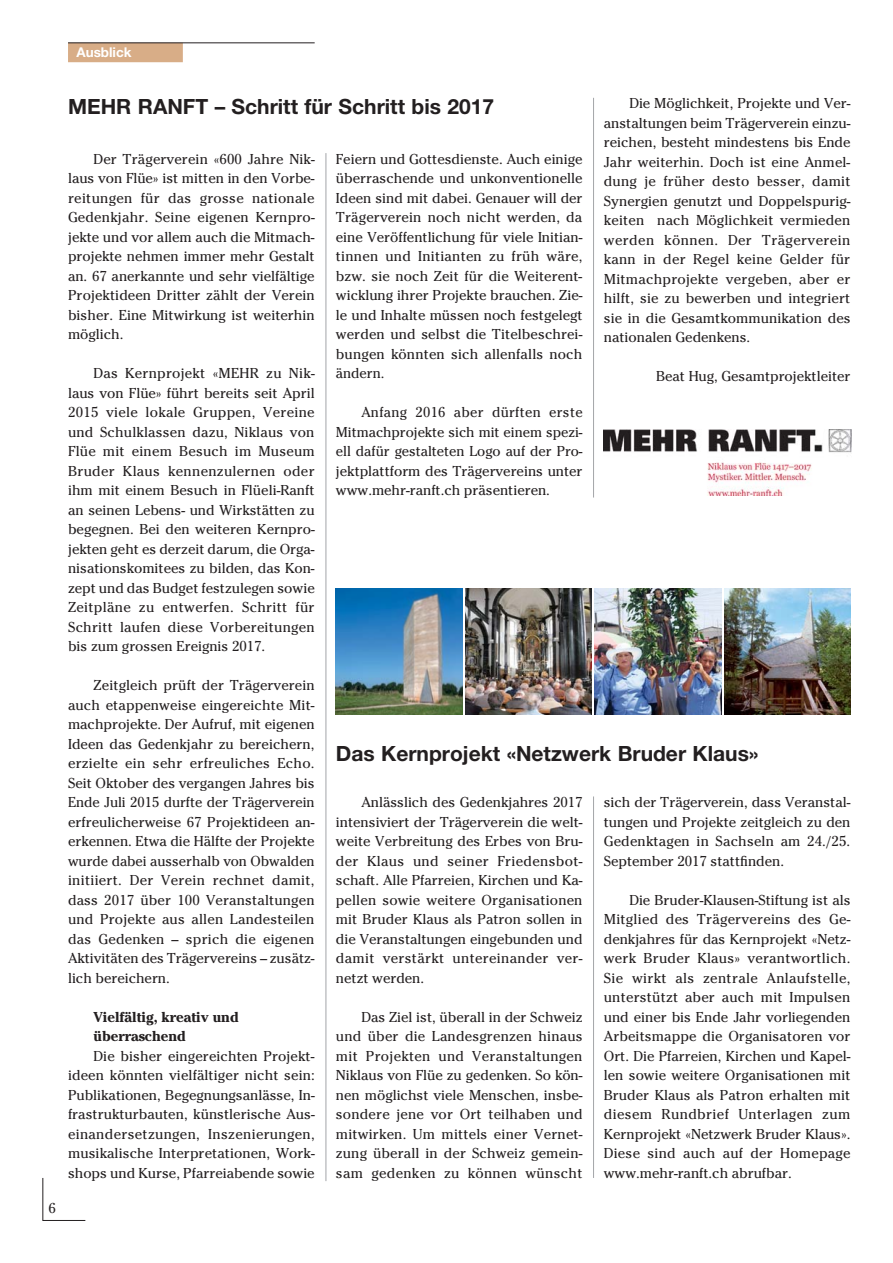
<style>
.page{position:relative;width:893px;height:1263px;background:#fff}
.page>*{position:absolute;margin:0;border:0;box-sizing:border-box;transform-origin:0 0}
.t1{font:700 21px "Helvetica Neue";color:#231f20}
.t2{font:14.25px/19.5px "Cheltenham";color:#231f20;text-align:justify}
.t3{font:700 14.25px/19.5px "Cheltenham";color:#231f20}
.t4{font:700 13.5px "Helvetica Neue";color:#fff}
</style>
<div class="page">
<hr style="left:325px;top:153px;width:1px;height:1028px;background:#a7a9ac">
<div style="left:68px;top:43px;width:115px;height:19px;background:#d8ad87"></div>
<hr style="left:68px;top:43px;width:247px;height:1px;background:#231f20">
<svg style="left:42px;top:1178px;width:44px;height:43px"></svg>
<hr style="left:593px;top:98px;width:1px;height:399px;background:#a7a9ac">
<img style="left:604px;top:429px;width:247px;height:67px">
<hr style="left:593px;top:796px;width:1px;height:382px;background:#a7a9ac">
<img style="left:465px;top:588px;width:127px;height:126px">
<img style="left:724px;top:588px;width:126px;height:126px">
<img style="left:595px;top:588px;width:126px;height:126px">
<img style="left:336px;top:588px;width:126px;height:126px">
<p class="t4" style="left:77px;top:48px;width:57px">Ausblick</p>
<p class="t2" style="left:49px;top:1199px;width:9px">6</p>
<p class="t2" style="left:604px;top:95px;width:248px;text-indent:26px">Die Möglichkeit, Projekte und Ver&shy;anstaltungen beim Trägerverein einzu&shy;reichen, besteht mindestens bis Ende Jahr weiterhin. Doch ist eine Anmel&shy;dung je früher desto besser, damit Synergien genutzt und Doppelspurig&shy;keiten nach Möglichkeit vermieden werden können. Der Trägerverein kann in der Regel keine Gelder für Mitmachprojekte vergeben, aber er hilft, sie zu bewerben und integriert sie in die Gesamtkommunikation des nationalen Gedenkens.</p>
<p class="t2" style="left:656px;top:368px;width:196px">Beat Hug, Gesamtprojektleiter</p>
<h1 class="t1" style="left:68px;top:99px;width:428px">MEHR RANFT – Schritt für Schritt bis 2017</h1>
<p class="t2" style="left:336px;top:150px;width:248px">Feiern und Gottesdienste. Auch einige überraschende und unkonventionelle Ideen sind mit dabei. Genauer will der Trägerverein noch nicht werden, da eine Veröffentlichung für viele Initian&shy;tinnen und Initianten zu früh wäre, bzw. sie noch Zeit für die Weiterent&shy;wicklung ihrer Projekte brauchen. Zie&shy;le und Inhalte müssen noch festgelegt werden und selbst die Titelbeschrei&shy;bungen könnten sich allenfalls noch ändern.</p>
<p class="t2" style="left:336px;top:404px;width:248px;text-indent:26px">Anfang 2016 aber dürften erste Mitmachprojekte sich mit einem spezi&shy;ell dafür gestalteten Logo auf der Pro&shy;jektplattform des Trägervereins unter www.mehr-ranft.ch präsentieren.</p>
<p class="t2" style="left:68px;top:151px;width:248px;text-indent:26px">Der Trägerverein «600 Jahre Nik&shy;laus von Flüe» ist mitten in den Vorbe&shy;reitungen für das grosse nationale Gedenkjahr. Seine eigenen Kernpro&shy;jekte und vor allem auch die Mitmach&shy;projekte nehmen immer mehr Gestalt an. 67 anerkannte und sehr vielfältige Projektideen Dritter zählt der Verein bisher. Eine Mitwirkung ist weiterhin möglich.</p>
<p class="t2" style="left:68px;top:365px;width:248px;text-indent:26px">Das Kernprojekt «MEHR zu Nik&shy;laus von Flüe» führt bereits seit April 2015 viele lokale Gruppen, Vereine und Schulklassen dazu, Niklaus von Flüe mit einem Besuch im Museum Bruder Klaus kennenzulernen oder ihm mit einem Besuch in Flüeli-Ranft an seinen Lebens- und Wirkstätten zu begegnen. Bei den weiteren Kernpro&shy;jekten geht es derzeit darum, die Orga&shy;nisationskomitees zu bilden, das Kon&shy;zept und das Budget festzulegen sowie Zeitpläne zu entwerfen. Schritt für Schritt laufen diese Vorbereitungen bis zum grossen Ereignis 2017.</p>
<p class="t2" style="left:68px;top:677px;width:248px;text-indent:26px">Zeitgleich prüft der Trägerverein auch etappenweise eingereichte Mit&shy;machprojekte. Der Aufruf, mit eigenen Ideen das Gedenkjahr zu bereichern, erzielte ein sehr erfreuliches Echo.<br>Seit Oktober des vergangen Jahres bis Ende Juli 2015 durfte der Trägerverein erfreulicherweise 67 Projektideen an&shy;erkennen. Etwa die Hälfte der Projekte wurde dabei ausserhalb von Obwalden initiiert. Der Verein rechnet damit, dass 2017 über 100 Veranstaltungen und Projekte aus allen Landesteilen das Gedenken – sprich die eigenen Aktivitäten des Trägervereins – zusätz&shy;lich bereichern.</p>
<p class="t3" style="left:94px;top:1008px;width:147px">Vielfältig, kreativ und überraschend</p>
<p class="t2" style="left:68px;top:1047px;width:248px;text-indent:26px">Die bisher eingereichten Projekt&shy;ideen könnten vielfältiger nicht sein:<br>Publikationen, Begegnungsanlässe, In&shy;frastrukturbauten, künstlerische Aus&shy;einandersetzungen, Inszenierungen, musikalische Interpretationen, Work&shy;shops und Kurse, Pfarreiabende sowie</p>
<h1 class="t1" style="left:336px;top:746px;width:424px">Das Kernprojekt «Netzwerk Bruder Klaus»</h1>
<p class="t2" style="left:336px;top:794px;width:248px;text-indent:26px">Anlässlich des Gedenkjahres 2017 intensiviert der Trägerverein die welt&shy;weite Verbreitung des Erbes von Bru&shy;der Klaus und seiner Friedensbot&shy;schaft. Alle Pfarreien, Kirchen und Ka&shy;pellen sowie weitere Organisationen mit Bruder Klaus als Patron sollen in die Veranstaltungen eingebunden und damit verstärkt untereinander ver&shy;netzt werden.</p>
<p class="t2" style="left:336px;top:1008px;width:248px;text-indent:26px">Das Ziel ist, überall in der Schweiz und über die Landesgrenzen hinaus mit Projekten und Veranstaltungen Niklaus von Flüe zu gedenken. So kön&shy;nen möglichst viele Menschen, insbe&shy;sondere jene vor Ort teilhaben und mitwirken. Um mittels einer Vernet&shy;zung überall in der Schweiz gemein&shy;sam gedenken zu können wünscht</p>
<p class="t2" style="left:604px;top:794px;width:248px">sich der Trägerverein, dass Veranstal&shy;tungen und Projekte zeitgleich zu den Gedenktagen in Sachseln am 24./25.<br>September 2017 stattfinden.</p>
<p class="t2" style="left:604px;top:891px;width:248px;text-indent:26px">Die Bruder-Klausen-Stiftung ist als Mitglied des Trägervereins des Ge&shy;denkjahres für das Kernprojekt «Netz&shy;werk Bruder Klaus» verantwortlich.<br>Sie wirkt als zentrale Anlaufstelle, unterstützt aber auch mit Impulsen und einer bis Ende Jahr vorliegenden Arbeitsmappe die Organisatoren vor Ort. Die Pfarreien, Kirchen und Kapel&shy;len sowie weitere Organisationen mit Bruder Klaus als Patron erhalten mit diesem Rundbrief Unterlagen zum Kernprojekt «Netzwerk Bruder Klaus».<br>Diese sind auch auf der Homepage www.mehr-ranft.ch abrufbar.</p>
</div>
